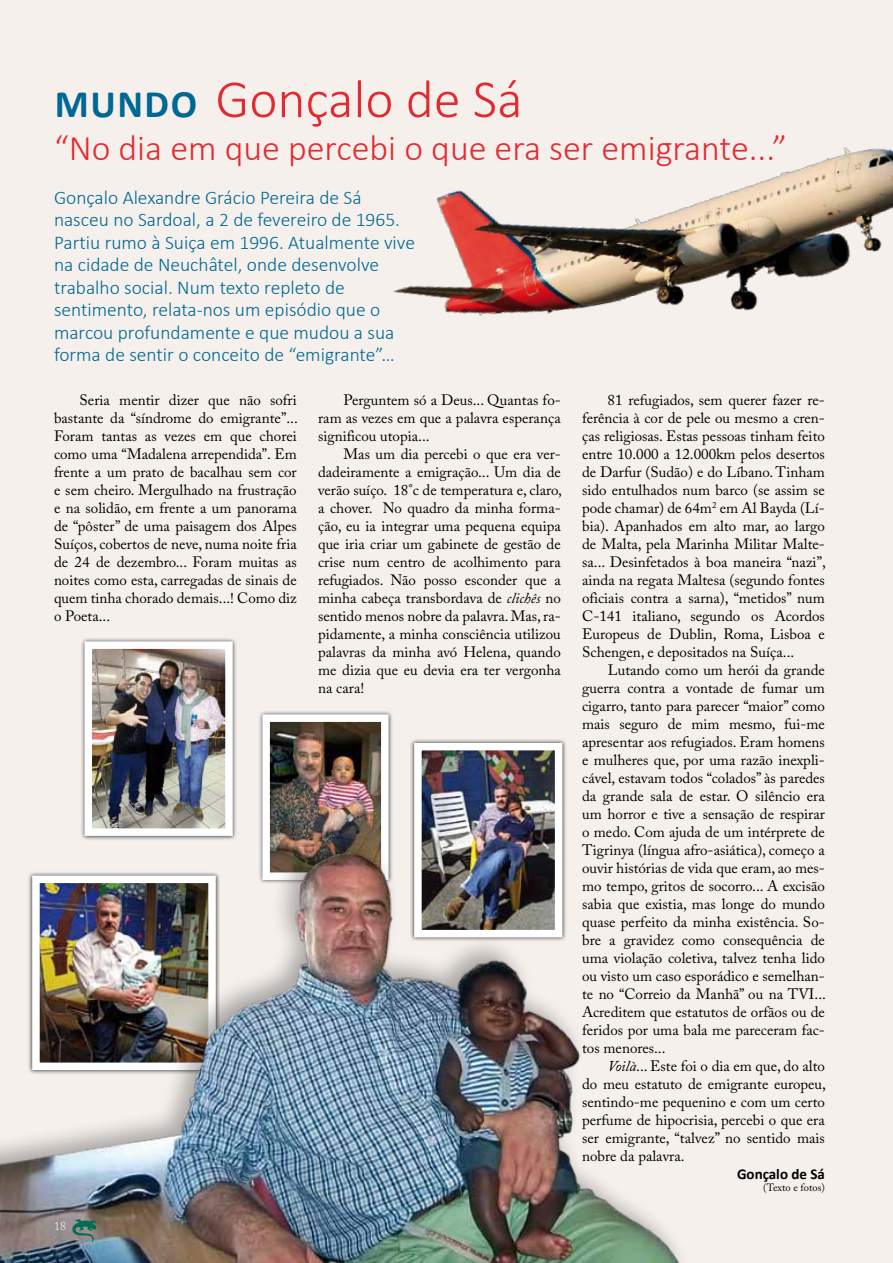
<style>
.page{position:relative;width:893px;height:1263px;background:#f5f0ec}
.page>*{position:absolute;margin:0;border:0;box-sizing:border-box;transform-origin:0 0}
.t1{font:300 54px "Calibri";color:#e42a31}
.t2{font:300 36px "Calibri";color:#e42b31}
.t3{font:300 19.5px/22.5px "Calibri";color:#006894}
.t4{font:15px/18px "Adobe Caslon Pro";color:#000;text-align:justify}
.t5{font:700 15px "Calibri";color:#000}
.t6{font:12px "Adobe Caslon Pro";color:#e3e4e4}
.t7{font:10.5px "Adobe Caslon Pro";color:#000}
.s1{font-weight:700;font-size:39px;color:#006894}
.s2{font-style:italic}
</style>
<div class="page">
<div style="left:80px;top:637px;width:157px;height:203px;background:#000;opacity:.75"></div>
<img style="left:94px;top:650px;width:130px;height:171px">
<div style="left:85px;top:641px;width:148px;height:195px;border:8px solid #fff"></div>
<div style="left:409px;top:738px;width:158px;height:204px;background:#000;opacity:.75"></div>
<img style="left:423px;top:752px;width:130px;height:69px">
<div style="left:414px;top:743px;width:148px;height:194px;border:8px solid #fff"></div>
<div style="left:258px;top:710px;width:135px;height:175px;background:#000;opacity:.75"></div>
<img style="left:271px;top:723px;width:109px;height:98px">
<div style="left:262px;top:714px;width:127px;height:166px;border:8px solid #fff"></div>
<img style="left:0;top:821px;width:680px;height:442px">
<svg style="left:71px;top:1219px;width:26px;height:23px"></svg>
<img style="left:393px;top:147px;width:500px;height:169px">
<h1 class="t1" style="left:55px;top:66px;width:469px"><span class="s1">MUNDO</span> Gonçalo de Sá</h1>
<h2 class="t2" style="left:54px;top:126px;width:735px">“No dia em que percebi o que era ser emigrante...”</h2>
<p class="t3" style="left:54px;top:186px;width:362px">Gonçalo Alexandre Grácio Pereira de Sá nasceu no Sardoal, a 2 de fevereiro de 1965.<br>Partiu rumo à Suiça em 1996. Atualmente vive na cidade de Neuchâtel, onde desenvolve trabalho social. Num texto repleto de sentimento, relata-nos um episódio que o marcou profundamente e que mudou a sua forma de sentir o conceito de “emigrante”…</p>
<p class="t4" style="left:54px;top:390px;width:245px;text-indent:26px">Seria mentir dizer que não sofri bastante da “síndrome do emigrante”...<br>Foram tantas as vezes em que chorei como uma “Madalena arrependida”. Em frente a um prato de bacalhau sem cor e sem cheiro. Mergulhado na frustração e na solidão, em frente a um panorama de “pôster” de uma paisagem dos Alpes Suíços, cobertos de neve, numa noite fria de 24 de dezembro... Foram muitas as noites como esta, carregadas de sinais de quem tinha chorado demais...! Como diz o Poeta...</p>
<p class="t4" style="left:318px;top:390px;width:244px;text-indent:26px">Perguntem só a Deus... Quantas fo&shy;ram as vezes em que a palavra esperança significou utopia...</p>
<p class="t4" style="left:318px;top:444px;width:245px;text-indent:26px">Mas um dia percebi o que era ver&shy;dadeiramente a emigração... Um dia de verão suíço. 18°c de temperatura e, claro, a chover. No quadro da minha forma&shy;ção, eu ia integrar uma pequena equipa que iria criar um gabinete de gestão de crise num centro de acolhimento para refugiados. Não posso esconder que a minha cabeça transbordava de <span class="s2">clichês</span> no sentido menos nobre da palavra. Mas, ra&shy;pidamente, a minha consciência utilizou palavras da minha avó Helena, quando me dizia que eu devia era ter vergonha na cara!</p>
<p class="t6" style="left:54px;top:1218px;width:13px">18</p>
<p class="t4" style="left:582px;top:390px;width:245px;text-indent:26px">81 refugiados, sem querer fazer re&shy;ferência à cor de pele ou mesmo a cren&shy;ças religiosas. Estas pessoas tinham feito entre 10.000 a 12.000km pelos desertos de Darfur (Sudão) e do Líbano. Tinham sido entulhados num barco (se assim se pode chamar) de 64m<sup>2</sup> em Al Bayda (Lí&shy;bia). Apanhados em alto mar, ao largo de Malta, pela Marinha Militar Malte&shy;sa... Desinfetados à boa maneira “nazi”, ainda na regata Maltesa (segundo fontes oficiais contra a sarna), “metidos” num C-141 italiano, segundo os Acordos Europeus de Dublin, Roma, Lisboa e Schengen, e depositados na Suíça...</p>
<p class="t4" style="left:582px;top:660px;width:245px;text-indent:26px">Lutando como um herói da grande guerra contra a vontade de fumar um cigarro, tanto para parecer “maior” como mais seguro de mim mesmo, fui-me apresentar aos refugiados. Eram homens e mulheres que, por uma razão inexpli&shy;cável, estavam todos “colados” às paredes da grande sala de estar. O silêncio era um horror e tive a sensação de respirar o medo. Com ajuda de um intérprete de Tigrinya (língua afro-asiática), começo a ouvir histórias de vida que eram, ao mes&shy;mo tempo, gritos de socorro... A excisão sabia que existia, mas longe do mundo quase perfeito da minha existência. So&shy;bre a gravidez como consequência de uma violação coletiva, talvez tenha lido ou visto um caso esporádico e semelhan&shy;te no “Correio da Manhã” ou na TVI...<br>Acreditem que estatutos de orfãos ou de feridos por uma bala me pareceram fac&shy;tos menores...</p>
<p class="t4" style="left:582px;top:1056px;width:245px;text-indent:26px"><span class="s2">Voilà</span>... Este foi o dia em que, do alto do meu estatuto de emigrante europeu, sentindo-me pequenino e com um certo perfume de hipocrisia, percebi o que era ser emigrante, “talvez” no sentido mais nobre da palavra.</p>
<p class="t5" style="left:737px;top:1164px;width:89px">Gonçalo de Sá</p>
<p class="t7" style="left:763px;top:1181px;width:63px">(Texto e fotos)</p>
</div>
